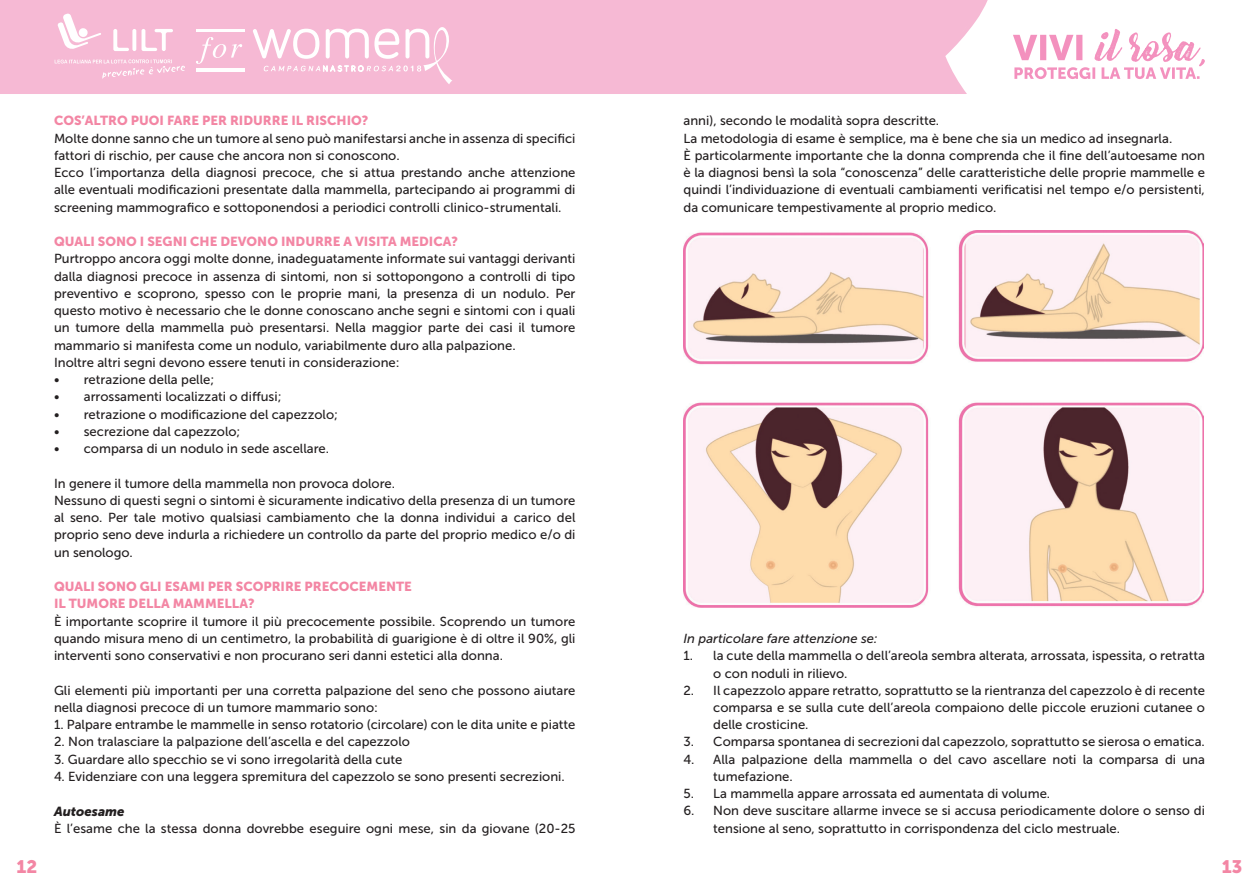
<style>
.page{position:relative;width:1259px;height:893px;background:#fff}
.page>*{position:absolute;margin:0;border:0;box-sizing:border-box;transform-origin:0 0}
.t1{font:18px "Museo Sans 900";color:#f386a4}
.t2{font:13.05px/17.2px "Museo Sans 500";color:#231f20}
.t3{font:13.05px/17.2px "Museo Sans 900";color:#f386a4}
.t4{font:italic 13.05px "Museo Sans 500";color:#231f20}
.t5{font:italic 13.05px "Museo Sans 900";color:#231f20}
</style>
<div class="page">
<img style="left:683px;top:231px;width:521px;height:377px">
<div style="left:0;top:0;width:883px;height:94px;background:#f6b9d4"></div>
<svg style="left:57px;top:13px;width:44px;height:37px"></svg>
<svg style="left:113px;top:29px;width:60px;height:22px"></svg>
<svg style="left:55px;top:59px;width:130px;height:20px;background:#f7c1d9"></svg>
<hr style="left:196px;top:29px;width:48px;height:1px;background:#fff">
<hr style="left:196px;top:30px;width:48px;height:2px;background:#fff">
<hr style="left:196px;top:69px;width:48px;height:1px;background:#fff">
<hr style="left:196px;top:70px;width:48px;height:1px;background:#fff">
<svg style="left:196px;top:37px;width:46px;height:27px"></svg>
<svg style="left:253px;top:23px;width:201px;height:61px"></svg>
<svg style="left:883px;top:0;width:104px;height:94px"></svg>
<svg style="left:1013px;top:29px;width:192px;height:50px"></svg>
<p class="t3" style="left:54px;top:112px;width:316px">COS’ALTRO PUOI FARE PER RIDURRE IL RISCHIO?</p>
<p class="t2" style="left:54px;top:130px;width:523px">Molte donne sanno che un tumore al seno può manifestarsi anche in assenza di specifici fattori di rischio, per cause che ancora non si conoscono.<br>Ecco l’importanza della diagnosi precoce, che si attua prestando anche attenzione alle eventuali modificazioni presentate dalla mammella, partecipando ai programmi di screening mammografico e sottoponendosi a periodici controlli clinico-strumentali.</p>
<p class="t3" style="left:54px;top:233px;width:405px">QUALI SONO I SEGNI CHE DEVONO INDURRE A VISITA MEDICA?</p>
<p class="t2" style="left:54px;top:250px;width:523px">Purtroppo ancora oggi molte donne, inadeguatamente informate sui vantaggi derivanti dalla diagnosi precoce in assenza di sintomi, non si sottopongono a controlli di tipo preventivo e scoprono, spesso con le proprie mani, la presenza di un nodulo. Per questo motivo è necessario che le donne conoscano anche segni e sintomi con i quali un tumore della mammella può presentarsi. Nella maggior parte dei casi il tumore mammario si manifesta come un nodulo, variabilmente duro alla palpazione.<br>Inoltre altri segni devono essere tenuti in considerazione:</p>
<p class="t2" style="left:54px;top:371px;width:162px">• retrazione della pelle;</p>
<p class="t2" style="left:54px;top:388px;width:229px">• arrossamenti localizzati o diffusi;</p>
<p class="t2" style="left:54px;top:406px;width:285px">• retrazione o modificazione del capezzolo;</p>
<p class="t2" style="left:54px;top:423px;width:188px">• secrezione dal capezzolo;</p>
<p class="t2" style="left:54px;top:440px;width:277px">• comparsa di un nodulo in sede ascellare.</p>
<p class="t2" style="left:54px;top:475px;width:523px">In genere il tumore della mammella non provoca dolore.<br>Nessuno di questi segni o sintomi è sicuramente indicativo della presenza di un tumore al seno. Per tale motivo qualsiasi cambiamento che la donna individui a carico del proprio seno deve indurla a richiedere un controllo da parte del proprio medico e/o di un senologo.</p>
<p class="t3" style="left:54px;top:578px;width:359px">QUALI SONO GLI ESAMI PER SCOPRIRE PRECOCEMENTE<br>IL TUMORE DELLA MAMMELLA?</p>
<p class="t2" style="left:54px;top:613px;width:523px;text-align:justify">È importante scoprire il tumore il più precocemente possibile. Scoprendo un tumore quando misura meno di un centimetro, la probabilità di guarigione è di oltre il 90%, gli interventi sono conservativi e non procurano seri danni estetici alla donna.</p>
<p class="t2" style="left:54px;top:682px;width:523px">Gli elementi più importanti per una corretta palpazione del seno che possono aiutare nella diagnosi precoce di un tumore mammario sono:</p>
<p class="t2" style="left:54px;top:716px;width:523px">1. Palpare entrambe le mammelle in senso rotatorio (circolare) con le dita unite e piatte</p>
<p class="t2" style="left:54px;top:733px;width:357px">2. Non tralasciare la palpazione dell’ascella e del capezzolo</p>
<p class="t2" style="left:54px;top:751px;width:350px">3. Guardare allo specchio se vi sono irregolarità della cute</p>
<p class="t2" style="left:54px;top:768px;width:512px">4. Evidenziare con una leggera spremitura del capezzolo se sono presenti secrezioni.</p>
<p class="t5" style="left:54px;top:803px;width:72px">Autoesame</p>
<p class="t2" style="left:54px;top:820px;width:523px">È l’esame che la stessa donna dovrebbe eseguire ogni mese, sin da giovane (20-25</p>
<p class="t2" style="left:683px;top:112px;width:523px">anni), secondo le modalità sopra descritte.<br>La metodologia di esame è semplice, ma è bene che sia un medico ad insegnarla.<br>È particolarmente importante che la donna comprenda che il fine dell’autoesame non è la diagnosi bensì la sola “conoscenza” delle caratteristiche delle proprie mammelle e quindi l’individuazione di eventuali cambiamenti verificatisi nel tempo e/o persistenti, da comunicare tempestivamente al proprio medico.</p>
<p class="t4" style="left:683px;top:631px;width:196px">In particolare fare attenzione se:</p>
<p class="t2" style="left:713px;top:647px;width:493px;text-indent:-30px">1. la cute della mammella o dell’areola sembra alterata, arrossata, ispessita, o retratta o con noduli in rilievo.</p>
<p class="t2" style="left:713px;top:682px;width:493px;text-align:justify;text-indent:-30px">2. Il capezzolo appare retratto, soprattutto se la rientranza del capezzolo è di recente comparsa e se sulla cute dell’areola compaiono delle piccole eruzioni cutanee o delle crosticine.</p>
<p class="t2" style="left:683px;top:733px;width:523px">3. Comparsa spontanea di secrezioni dal capezzolo, soprattutto se sierosa o ematica.</p>
<p class="t2" style="left:713px;top:751px;width:493px;text-indent:-30px">4. Alla palpazione della mammella o del cavo ascellare noti la comparsa di una tumefazione.</p>
<p class="t2" style="left:683px;top:785px;width:368px">5. La mammella appare arrossata ed aumentata di volume.</p>
<p class="t2" style="left:713px;top:802px;width:493px;text-indent:-30px">6. Non deve suscitare allarme invece se si accusa periodicamente dolore o senso di tensione al seno, soprattutto in corrispondenza del ciclo mestruale.</p>
<h1 class="t1" style="left:17px;top:856px;width:22px">12</h1>
<h1 class="t1" style="left:1221px;top:856px;width:22px">13</h1>
</div>
